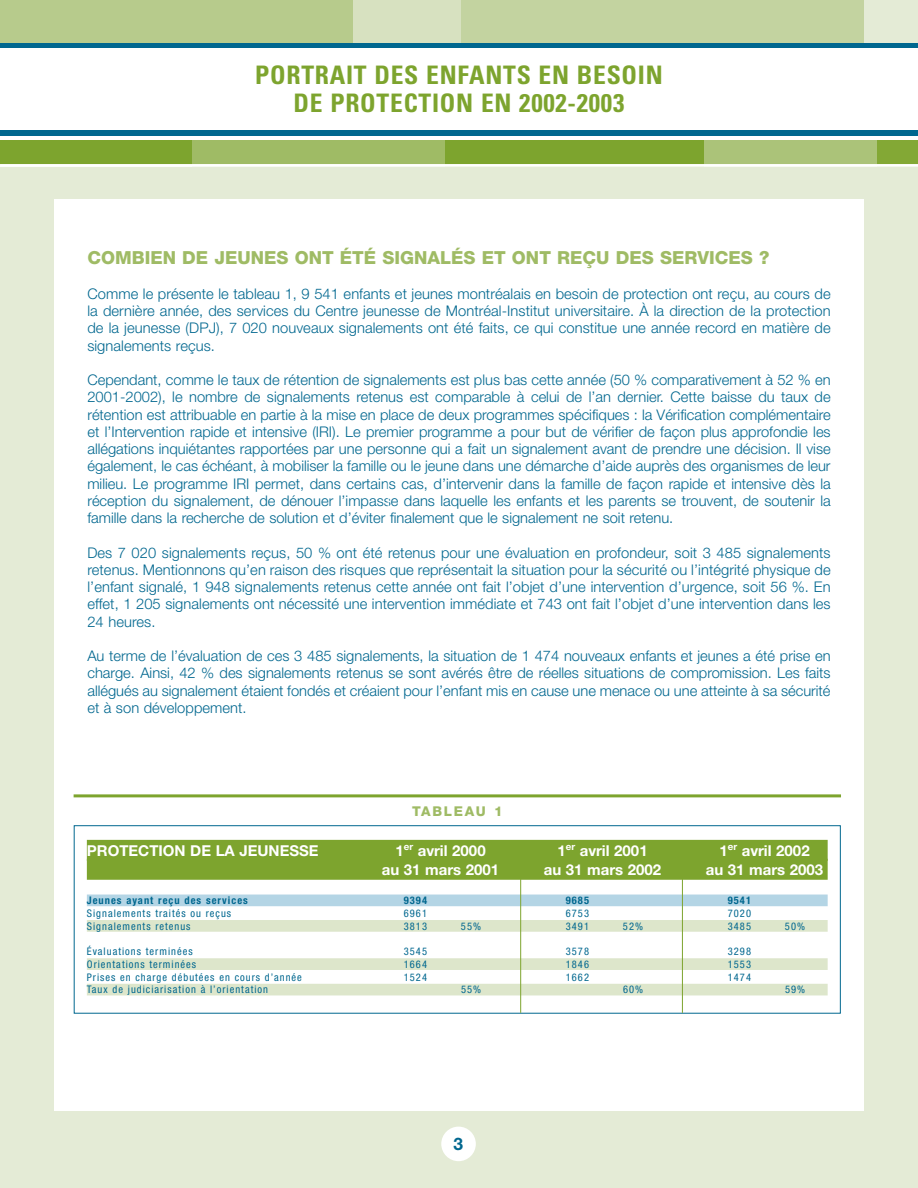
<style>
.page{position:relative;width:918px;height:1188px;background:#fff}
.page>*{position:absolute;margin:0;border:0;box-sizing:border-box;transform-origin:0 0}
.t1{font:700 condensed 25.5px/27.8px "Univers";letter-spacing:.03em;color:#7da42e;text-align:center}
.t2{font:800 18px "Helvetica Neue";color:#9fbb65}
.t3{font:700 17.25px "Helvetica Neue";color:#00678f}
.t4{font:700 15px "Helvetica Neue";color:#fff}
.t5{font:300 14.7px/17.2px "Helvetica Neue";letter-spacing:.005em;color:#00678f;text-align:justify}
.t6{font:800 13.5px "Helvetica Neue";letter-spacing:.125em;color:#9fbb65}
.t7{font:condensed 10.5px "Helvetica Neue";letter-spacing:.095em;color:#00678f}
.t8{font:700 condensed 10.5px "Helvetica Neue";letter-spacing:.095em;color:#00678f}
</style>
<div class="page">
<div style="left:0;top:134px;width:192px;height:33px;background:#7da42e"></div>
<div style="left:0;top:166px;width:918px;height:1022px;background:#e4ebd6"></div>
<div style="left:704px;top:134px;width:174px;height:33px;background:#abc379"></div>
<div style="left:192px;top:134px;width:253px;height:33px;background:#9fbb65"></div>
<div style="left:445px;top:134px;width:259px;height:33px;background:#7da42e"></div>
<div style="left:878px;top:134px;width:40px;height:33px;background:#83a835"></div>
<div style="left:0;top:0;width:356px;height:57px;background:#b7cb8c"></div>
<div style="left:803px;top:0;width:115px;height:57px;background:#e4ebd6"></div>
<div style="left:455px;top:0;width:409px;height:57px;background:#c3d3a0"></div>
<div style="left:354px;top:0;width:107px;height:57px;background:#d7e1c0"></div>
<div style="left:0;top:45px;width:918px;height:95px;background:#fff"></div>
<div style="left:0;top:43px;width:918px;height:5px;background:#00678f"></div>
<div style="left:0;top:130px;width:918px;height:6px;background:#00678f"></div>
<div style="left:54px;top:220px;width:810px;height:891px;background:#fff"></div>
<div style="left:54px;top:200px;width:810px;height:549px;background:#fff"></div>
<hr style="left:0;top:164px;width:918px;height:3px;background:#fff">
<div style="left:441px;top:1127px;width:35px;height:34px;background:#fff;border-radius:50%"></div>
<div style="left:87px;top:840px;width:741px;height:21px;background:#7da42e"></div>
<div style="left:87px;top:859px;width:741px;height:21px;background:#7da42e"></div>
<div style="left:87px;top:895px;width:741px;height:11px;background:#b4d5e5"></div>
<div style="left:87px;top:920px;width:741px;height:12px;background:#dde6cb"></div>
<div style="left:87px;top:958px;width:741px;height:12px;background:#dde6cb"></div>
<div style="left:87px;top:984px;width:741px;height:11px;background:#dde6cb"></div>
<div style="left:74px;top:825px;width:767px;height:189px;border:1px solid #00678f"></div>
<hr style="left:520px;top:879px;width:1px;height:134px;background:#7da42e">
<hr style="left:682px;top:879px;width:1px;height:134px;background:#7da42e">
<hr style="left:74px;top:794px;width:767px;height:3px;background:#7da42e">
<h1 class="t1" style="left:255px;top:64px;width:409px">PORTRAIT DES ENFANTS EN BESOIN<br>DE PROTECTION EN 2002-2003</h1>
<p class="t2" style="left:87px;top:251px;width:683px">COMBIEN DE JEUNES ONT ÉTÉ SIGNALÉS ET ONT REÇU DES SERVICES ?</p>
<p class="t5" style="left:87px;top:286px;width:745px">Comme le présente le tableau 1, 9 541 enfants et jeunes montréalais en besoin de protection ont reçu, au cours de la dernière année, des services du Centre jeunesse de Montréal-Institut universitaire. À la direction de la protection de la jeunesse (DPJ), 7 020 nouveaux signalements ont été faits, ce qui constitue une année record en matière de signalements reçus.</p>
<p class="t5" style="left:87px;top:373px;width:745px">Cependant, comme le taux de rétention de signalements est plus bas cette année (50 % comparativement à 52 % en 2001-2002), le nombre de signalements retenus est comparable à celui de l’an dernier. Cette baisse du taux de rétention est attribuable en partie à la mise en place de deux programmes spécifiques : la Vérification complémentaire et l’Intervention rapide et intensive (IRI). Le premier programme a pour but de vérifier de façon plus approfondie les allégations inquiétantes rapportées par une personne qui a fait un signalement avant de prendre une décision. Il vise également, le cas échéant, à mobiliser la famille ou le jeune dans une démarche d’aide auprès des organismes de leur milieu. Le programme IRI permet, dans certains cas, d’intervenir dans la famille de façon rapide et intensive dès la réception du signalement, de dénouer l’impasse dans laquelle les enfants et les parents se trouvent, de soutenir la famille dans la recherche de solution et d’éviter finalement que le signalement ne soit retenu.</p>
<p class="t5" style="left:87px;top:545px;width:745px">Des 7 020 signalements reçus, 50 % ont été retenus pour une évaluation en profondeur, soit 3 485 signalements retenus. Mentionnons qu’en raison des risques que représentait la situation pour la sécurité ou l’intégrité physique de l’enfant signalé, 1 948 signalements retenus cette année ont fait l’objet d’une intervention d’urgence, soit 56 %. En effet, 1 205 signalements ont nécessité une intervention immédiate et 743 ont fait l’objet d’une intervention dans les 24 heures.</p>
<p class="t5" style="left:87px;top:649px;width:745px">Au terme de l’évaluation de ces 3 485 signalements, la situation de 1 474 nouveaux enfants et jeunes a été prise en charge. Ainsi, 42 % des signalements retenus se sont avérés être de réelles situations de compromission. Les faits allégués au signalement étaient fondés et créaient pour l’enfant mis en cause une menace ou une atteinte à sa sécurité et à son développement.</p>
<p class="t6" style="left:412px;top:806px;width:92px">TABLEAU 1</p>
<p class="t4" style="left:87px;top:846px;width:233px">PROTECTION DE LA JEUNESSE</p>
<p class="t4" style="left:395px;top:846px;width:92px">1<sup>er</sup> avril 2000</p>
<p class="t4" style="left:557px;top:846px;width:92px">1<sup>er</sup> avril 2001</p>
<p class="t4" style="left:719px;top:846px;width:92px">1<sup>er</sup> avril 2002</p>
<p class="t4" style="left:382px;top:865px;width:119px">au 31 mars 2001</p>
<p class="t4" style="left:544px;top:865px;width:119px">au 31 mars 2002</p>
<p class="t4" style="left:706px;top:865px;width:119px">au 31 mars 2003</p>
<p class="t8" style="left:87px;top:897px;width:163px">Jeunes ayant reçu des services</p>
<p class="t8" style="left:404px;top:897px;width:25px">9394</p>
<p class="t8" style="left:566px;top:897px;width:25px">9685</p>
<p class="t8" style="left:728px;top:897px;width:25px">9541</p>
<p class="t7" style="left:87px;top:909px;width:146px">Signalements traités ou reçus</p>
<p class="t7" style="left:404px;top:909px;width:25px">6961</p>
<p class="t7" style="left:566px;top:909px;width:25px">6753</p>
<p class="t7" style="left:728px;top:909px;width:25px">7020</p>
<p class="t7" style="left:87px;top:922px;width:105px">Signalements retenus</p>
<p class="t7" style="left:404px;top:922px;width:25px">3813</p>
<p class="t7" style="left:461px;top:922px;width:22px">55%</p>
<p class="t7" style="left:566px;top:922px;width:25px">3491</p>
<p class="t7" style="left:623px;top:922px;width:22px">52%</p>
<p class="t7" style="left:728px;top:922px;width:25px">3485</p>
<p class="t7" style="left:785px;top:922px;width:22px">50%</p>
<p class="t7" style="left:87px;top:948px;width:107px">Évaluations terminées</p>
<p class="t7" style="left:404px;top:948px;width:25px">3545</p>
<p class="t7" style="left:566px;top:948px;width:25px">3578</p>
<p class="t7" style="left:728px;top:948px;width:25px">3298</p>
<p class="t7" style="left:87px;top:960px;width:111px">Orientations terminées</p>
<p class="t7" style="left:404px;top:960px;width:25px">1664</p>
<p class="t7" style="left:566px;top:960px;width:25px">1846</p>
<p class="t7" style="left:728px;top:960px;width:25px">1553</p>
<p class="t7" style="left:87px;top:973px;width:217px">Prises en charge débutées en cours d’année</p>
<p class="t7" style="left:404px;top:973px;width:25px">1524</p>
<p class="t7" style="left:566px;top:973px;width:25px">1662</p>
<p class="t7" style="left:728px;top:973px;width:25px">1474</p>
<p class="t7" style="left:87px;top:986px;width:183px">Taux de judiciarisation à l’orientation</p>
<p class="t7" style="left:461px;top:986px;width:22px">55%</p>
<p class="t7" style="left:623px;top:986px;width:22px">60%</p>
<p class="t7" style="left:785px;top:986px;width:22px">59%</p>
<p class="t3" style="left:453px;top:1137px;width:11px">3</p>
</div>
